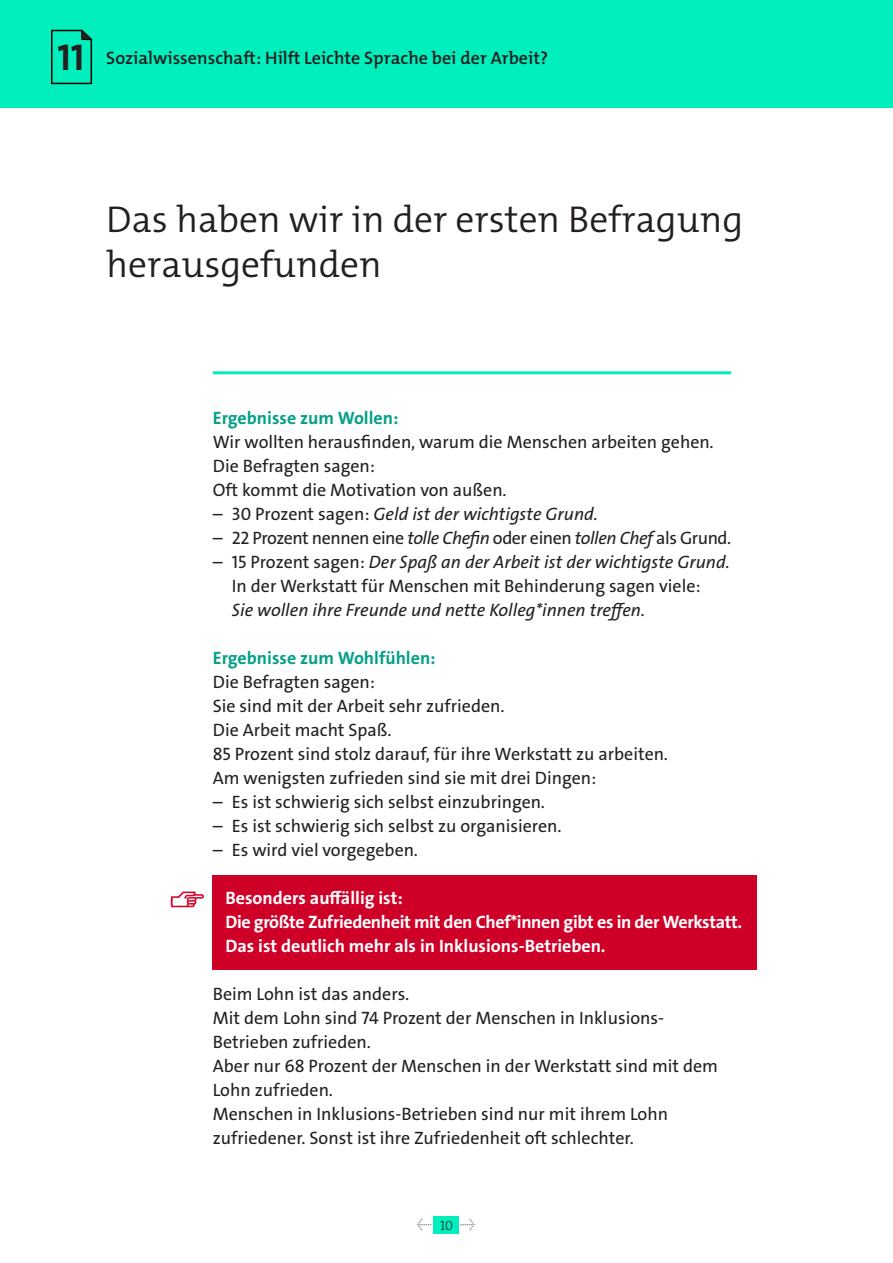
<style>
.page{position:relative;width:893px;height:1263px;background:#fff}
.page>*{position:absolute;margin:0;border:0;box-sizing:border-box;transform-origin:0 0}
.t1{font:300 37.5px/45px "The Mix Os F";color:#231f20}
.t2{font:18px/24px "The Sans LP5 Plain";color:#231f20}
.t3{font:18px "The Sans LP5 Plain IT";color:#231f20}
.t4{font:18px "The Sans LP7 Bld";color:#fff}
.t5{font:18px "The Sans LP5 Plain";letter-spacing:-.025em;color:#231f20}
.t6{font:18px "The Sans LP7 Bld";letter-spacing:-.02em;color:#fff}
.t7{font:600 18px "The Mix Os F";color:#231f20}
.t8{font:18px "The Sans LP7 Bld";color:#05a088}
.t9{font:15px "The Mix Os F";color:#888887}
.t10{font:13.5px "The Serif HP3 Lig";color:#231f20}
.s1{font-weight:700;font-size:37.5px}
.s2{font-family:"The Sans LP5 Plain"}
.s3{font-family:"The Sans LP5 Plain IT"}
</style>
<div class="page">
<div style="left:0;top:0;width:893px;height:107px;background:#00efbc"></div>
<svg style="left:51px;top:29px;width:42px;height:56px"></svg>
<hr style="left:213px;top:371px;width:518px;height:3px;background:#00efbc">
<div style="left:213px;top:875px;width:544px;height:95px;background:#cf0028"></div>
<div style="left:434px;top:1216px;width:25px;height:17px;background:#00efbc"></div>
<img style="left:170px;top:891px;width:34px;height:17px">
<p class="t7" style="left:57px;top:46px;width:492px"><span class="s1">11</span> Sozialwissenschaft: Hilft Leichte Sprache bei der Arbeit?</p>
<h1 class="t1" style="left:106px;top:197px;width:638px">Das haben wir in der ersten Befragung herausgefunden</h1>
<h3 class="t8" style="left:213px;top:406px;width:187px">Ergebnisse zum Wollen:</h3>
<p class="t2" style="left:213px;top:430px;width:502px">Wir wollten herausfinden, warum die Menschen arbeiten gehen.</p>
<p class="t2" style="left:213px;top:454px;width:164px">Die Befragten sagen:</p>
<p class="t2" style="left:213px;top:478px;width:295px">Oft kommt die Motivation von außen.</p>
<p class="t3" style="left:213px;top:502px;width:387px"><span class="s2">– 30 Prozent sagen:</span> Geld ist der wichtigste Grund.</p>
<p class="t5" style="left:213px;top:526px;width:520px">– 22 Prozent nennen eine <span class="s3">tolle Chefin</span> oder einen <span class="s3">tollen Chef</span> als Grund.</p>
<p class="t3" style="left:213px;top:550px;width:518px"><span class="s2">– 15 Prozent sagen:</span> Der Spaß an der Arbeit ist der wichtigste Grund.</p>
<p class="t2" style="left:232px;top:574px;width:470px">In der Werkstatt für Menschen mit Behinderung sagen viele:</p>
<p class="t3" style="left:232px;top:598px;width:415px">Sie wollen ihre Freunde und nette Kolleg*innen treffen.</p>
<h3 class="t8" style="left:213px;top:646px;width:224px">Ergebnisse zum Wohlfühlen:</h3>
<p class="t2" style="left:213px;top:670px;width:164px">Die Befragten sagen:</p>
<p class="t2" style="left:213px;top:694px;width:293px">Sie sind mit der Arbeit sehr zufrieden.</p>
<p class="t2" style="left:213px;top:718px;width:180px">Die Arbeit macht Spaß.</p>
<p class="t2" style="left:213px;top:742px;width:457px">85 Prozent sind stolz darauf, für ihre Werkstatt zu arbeiten.</p>
<p class="t2" style="left:213px;top:766px;width:385px">Am wenigsten zufrieden sind sie mit drei Dingen:</p>
<p class="t2" style="left:213px;top:790px;width:334px">– Es ist schwierig sich selbst einzubringen.</p>
<p class="t2" style="left:232px;top:814px;width:331px">Es ist schwierig sich selbst zu organisieren.</p>
<p class="t2" style="left:232px;top:838px;width:188px">Es wird viel vorgegeben.</p>
<p class="t2" style="left:213px;top:814px;width:11px">– –</p>
<p class="t4" style="left:225px;top:886px;width:179px">Besonders auffällig ist:</p>
<p class="t6" style="left:225px;top:910px;width:518px">Die größte Zufriedenheit mit den Chef*innen gibt es in der Werkstatt.</p>
<p class="t4" style="left:225px;top:934px;width:382px">Das ist deutlich mehr als in Inklusions-Betrieben.</p>
<p class="t2" style="left:213px;top:982px;width:198px">Beim Lohn ist das anders.</p>
<p class="t2" style="left:213px;top:1006px;width:453px">Mit dem Lohn sind 74 Prozent der Menschen in Inklusions-<br>Betrieben zufrieden.</p>
<p class="t2" style="left:213px;top:1054px;width:507px">Aber nur 68 Prozent der Menschen in der Werkstatt sind mit dem<br>Lohn zufrieden.</p>
<p class="t2" style="left:213px;top:1102px;width:457px">Menschen in Inklusions-Betrieben sind nur mit ihrem Lohn zufriedener. Sonst ist ihre Zufriedenheit oft schlechter.</p>
<p class="t9" style="left:417px;top:1214px;width:16px">←</p>
<p class="t9" style="left:460px;top:1214px;width:16px">→</p>
<p class="t10" style="left:440px;top:1217px;width:14px">10</p>
</div>
